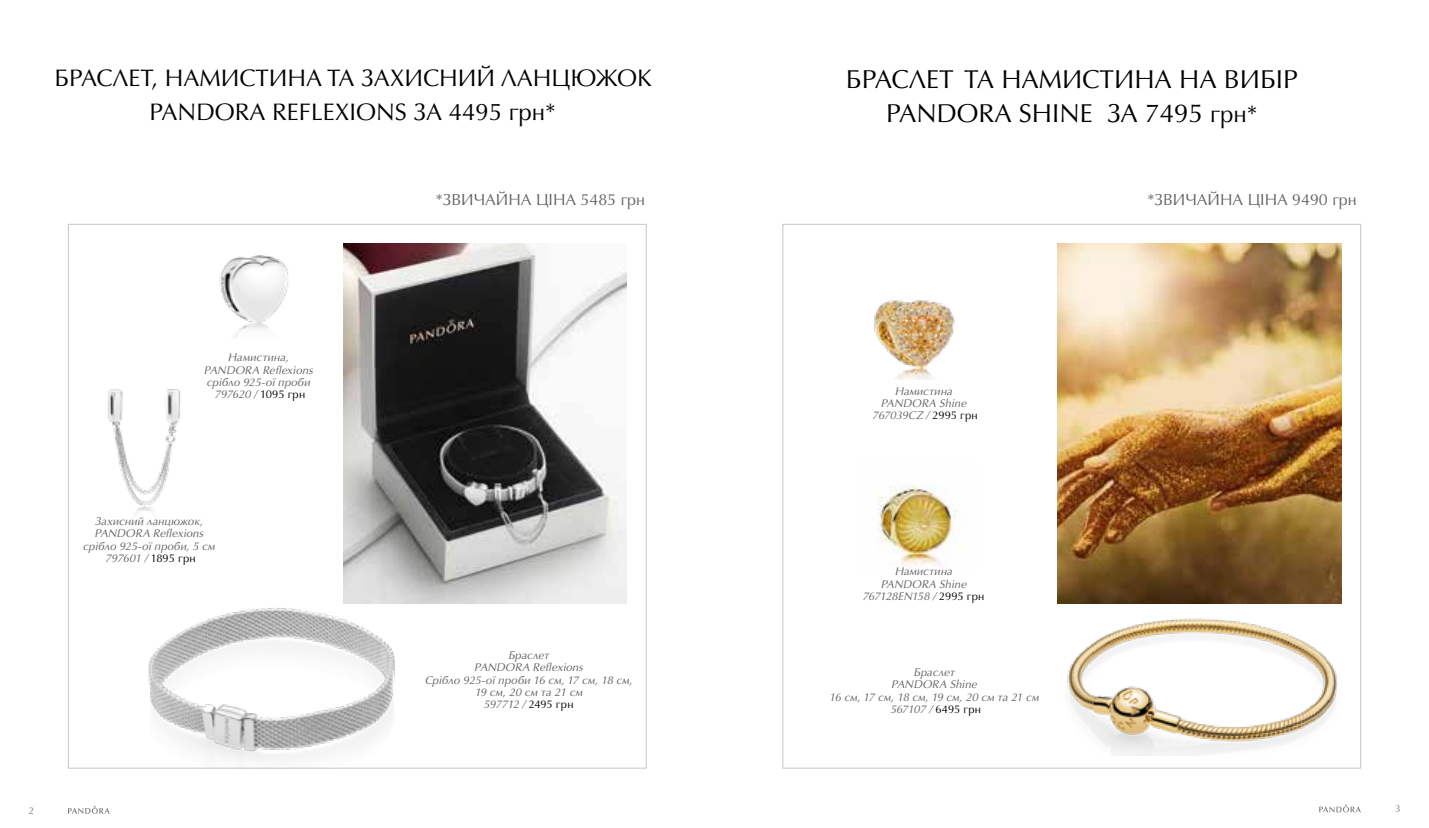
<style>
.page{position:relative;width:1429px;height:828px;background:#fff}
.page>*{position:absolute;margin:0;border:0;box-sizing:border-box;transform-origin:0 0}
.t1{font:26px/34px "Optima LTCYR";color:#000;text-align:center}
.t2{font:24px/34px "Optima LTCYR";color:#000;text-align:center}
.t3{font:16px "Optima LTCYR";color:#646363}
.t4{font:italic 11.2px/12.4px "Optima LTCYR";letter-spacing:.005em;color:#646363;text-align:center}
.t5{font:10px "Optima LTCYR";color:#7c7b7b}
.s1{font-size:24px}
.s2{font-style:normal;color:#000}
</style>
<div class="page">
<img style="left:343px;top:244px;width:283px;height:360px">
<img style="left:98px;top:505px;width:379px;height:263px">
<img style="left:1057px;top:244px;width:284px;height:360px">
<img style="left:1067px;top:618px;width:270px;height:138px">
<img style="left:874px;top:300px;width:81px;height:80px">
<img style="left:878px;top:485px;width:81px;height:82px">
<img style="left:219px;top:255px;width:70px;height:82px">
<img style="left:68px;top:383px;width:152px;height:152px">
<svg style="left:68px;top:805px;width:42px;height:9px"></svg>
<svg style="left:1319px;top:804px;width:42px;height:8px"></svg>
<h2 class="t2" style="left:54px;top:61px;width:599px">БРАСЛЕТ, НАМИСТИНА ТА ЗАХИСНИЙ ЛАНЦЮЖОК<br>PANDORA REFLEXIONS ЗА 4495 грн*</h2>
<h1 class="t1" style="left:846px;top:62px;width:453px">БРАСЛЕТ ТА НАМИСТИНА НА ВИБІР<br>PANDORA SHINE ЗА 7495 <span class="s1">грн*</span></h1>
<p class="t4" style="left:204px;top:351px;width:110px">Намистина,<br>PANDORA Reflexions срібло 925-ої проби<br>797620 / <span class="s2">1095 грн</span></p>
<p class="t4" style="left:83px;top:515px;width:133px">Захисний ланцюжок,<br>PANDORA Reflexions срібло 925-ої проби, 5 см<br>797601 / <span class="s2">1895 грн</span></p>
<h3 class="t3" style="left:436px;top:189px;width:211px">*ЗВИЧАЙНА ЦІНА 5485 грн</h3>
<h3 class="t3" style="left:1147px;top:189px;width:211px">*ЗВИЧАЙНА ЦІНА 9490 грн</h3>
<p class="t4" style="left:872px;top:384px;width:107px">Намистина<br>PANDORA Shine<br>767039CZ / <span class="s2">2995 грн</span></p>
<p class="t4" style="left:425px;top:649px;width:209px">Браслет<br>PANDORA Reflexions<br>Срібло 925-ої проби 16 см, 17 см, 18 см,<br>19 см, 20 см та 21 см<br>597712 / <span class="s2">2495 грн</span></p>
<p class="t4" style="left:862px;top:565px;width:124px">Намистина<br>PANDORA Shine<br>767128EN158 / <span class="s2">2995 грн</span></p>
<p class="t4" style="left:829px;top:666px;width:211px">Браслет<br>PANDORA Shine<br>16 см, 17 см, 18 см, 19 см, 20 см та 21 см<br>567107 / <span class="s2">6495 грн</span></p>
<p class="t5" style="left:28px;top:804px;width:7px">2</p>
<p class="t5" style="left:1395px;top:802px;width:7px">3</p>
</div>
